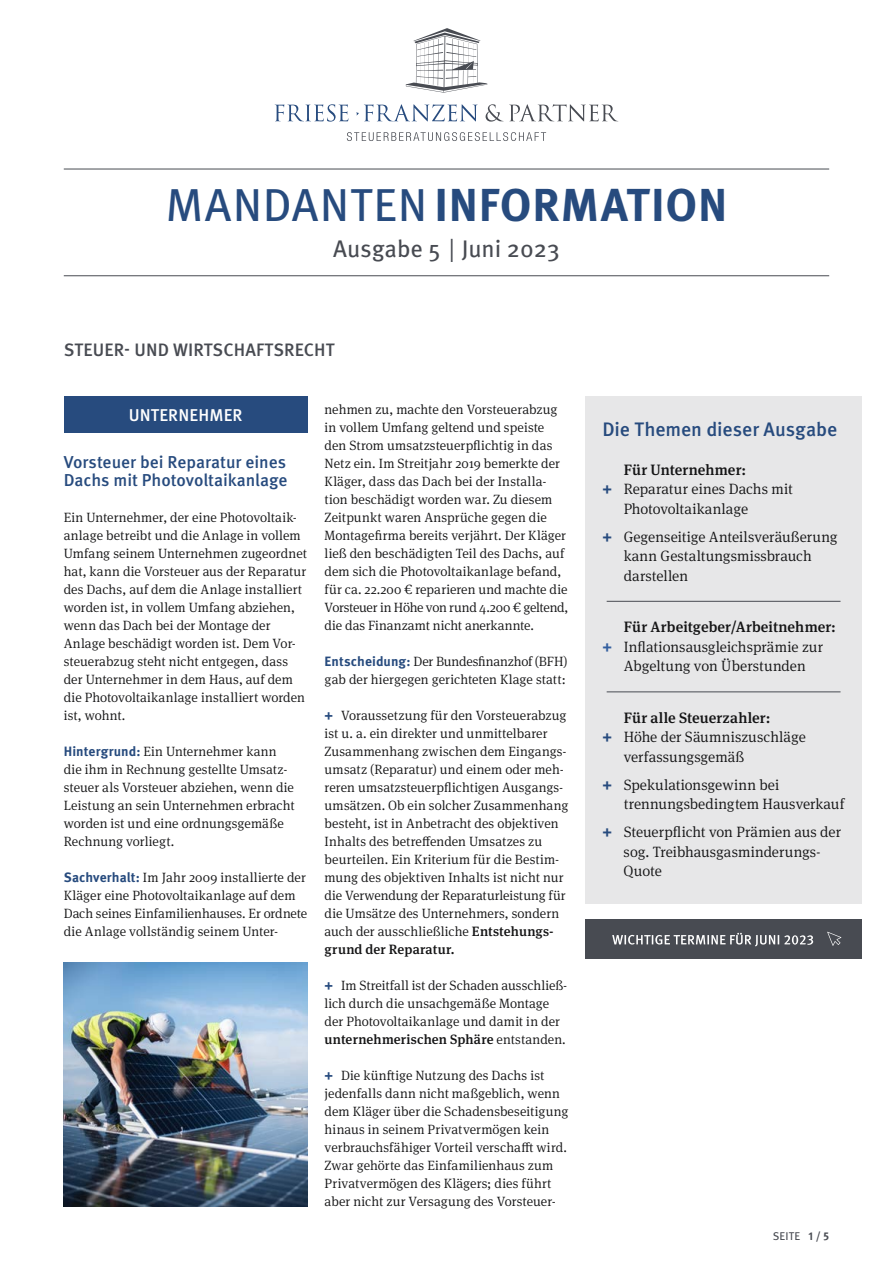
<style>
.page{position:relative;width:893px;height:1263px;background:#fff}
.page>*{position:absolute;margin:0;border:0;box-sizing:border-box;transform-origin:0 0}
.t1{font:700 46.2px "Meta Pro";letter-spacing:.015em;color:#274b7e}
.t2{font:24px "Meta Pro";color:#484b52}
.t3{font:500 19.5px "Meta Pro";letter-spacing:-.005em;color:#274b7e}
.t4{font:500 18px "Meta Pro";letter-spacing:.01em;color:#484b52}
.t5{font:500 17.25px/18px "Meta Pro";letter-spacing:-.005em;color:#274b7e}
.t6{font:500 17.1px "Meta Pro";letter-spacing:.01em;color:#fff}
.t7{font:300 15px/19.5px "Meta Serif Pro";color:#141415}
.t8{font:500 15px "Meta Serif Pro";letter-spacing:.01em;color:#141415}
.t9{font:300 13.5px/18px "Meta Serif Pro";letter-spacing:.005em;color:#141415}
.t10{font:11.25px "Meta Pro";letter-spacing:.02em;color:#484b52}
.s1{font-weight:400}
.s2{font-family:"Meta Pro Norm"}
.s3{font-family:"Meta Pro";font-weight:700;color:#274b7e}
.s4{font-weight:500}
.s5{font-family:"Meta Pro";font-weight:700;color:#335f9f}
.s6{font-weight:700}
</style>
<div class="page">
<div style="left:64px;top:396px;width:244px;height:36px;background:#274b7e"></div>
<div style="left:585px;top:919px;width:277px;height:39px;background:#484b52"></div>
<svg style="left:827px;top:932px;width:14px;height:14px"></svg>
<svg style="left:612px;top:933px;width:201px;height:13px"></svg>
<div style="left:585px;top:396px;width:277px;height:507px;background:#e7e7e8"></div>
<hr style="left:607px;top:601px;width:233px;height:1px;background:#484b52">
<hr style="left:607px;top:692px;width:233px;height:1px;background:#484b52">
<img style="left:64px;top:962px;width:244px;height:244px">
<hr style="left:64px;top:275px;width:765px;height:1px;background:#484b52">
<hr style="left:64px;top:169px;width:765px;height:1px;background:#484b52">
<svg style="left:275px;top:104px;width:73px;height:18px"></svg>
<svg style="left:356px;top:104px;width:122px;height:17px"></svg>
<svg style="left:486px;top:104px;width:132px;height:18px"></svg>
<svg style="left:347px;top:132px;width:199px;height:9px"></svg>
<svg style="left:406px;top:28px;width:81px;height:65px"></svg>
<h1 class="t1" style="left:166px;top:169px;width:563px"><span class="s1">MANDANTEN</span>INFORMATION</h1>
<h2 class="t2" style="left:333px;top:230px;width:228px">Ausgabe 5 <span class="s2">|</span> Juni 2023</h2>
<h3 class="t4" style="left:64px;top:335px;width:272px">STEUER- UND WIRTSCHAFTSRECHT</h3>
<p class="t6" style="left:129px;top:401px;width:115px">UNTERNEHMER</p>
<p class="t5" style="left:64px;top:452px;width:225px">Vorsteuer bei Reparatur eines<br>Dachs mit Photovoltaikanlage</p>
<p class="t9" style="left:64px;top:508px;width:245px">Ein Unternehmer, der eine Photovoltaik&shy;anlage betreibt und die Anlage in vollem Umfang seinem Unternehmen zugeordnet hat, kann die Vorsteuer aus der Reparatur des Dachs, auf dem die Anlage installiert worden ist, in vollem Umfang abziehen, wenn das Dach bei der Montage der Anlage beschädigt worden ist. Dem Vor&shy;steuerabzug steht nicht entgegen, dass der Unternehmer in dem Haus, auf dem die Photovoltaikanlage installiert worden ist, wohnt.</p>
<p class="t9" style="left:64px;top:742px;width:232px"><span class="s3">Hintergrund:</span> Ein Unternehmer kann die ihm in Rechnung gestellte Umsatz&shy;steuer als Vorsteuer abziehen, wenn die Leistung an sein Unternehmen erbracht worden ist und eine ordnungsgemäße Rechnung vorliegt.</p>
<p class="t9" style="left:64px;top:868px;width:245px"><span class="s3">Sachverhalt:</span> Im Jahr 2009 installierte der Kläger eine Photovoltaikanlage auf dem Dach seines Einfamilienhauses. Er ordnete die Anlage vollständig seinem Unter-</p>
<p class="t9" style="left:325px;top:400px;width:245px">nehmen zu, machte den Vorsteuerabzug in vollem Umfang geltend und speiste den Strom umsatzsteuerpflichtig in das Netz ein. Im Streitjahr 2019 bemerkte der Kläger, dass das Dach bei der Installa&shy;tion beschädigt worden war. Zu diesem Zeitpunkt waren Ansprüche gegen die Montagefirma bereits verjährt. Der Kläger ließ den beschädigten Teil des Dachs, auf dem sich die Photovoltaikanlage befand, für ca. 22.200 € reparieren und machte die Vorsteuer in Höhe von rund 4.200 € geltend, die das Finanzamt nicht anerkannte.</p>
<p class="t9" style="left:325px;top:652px;width:244px"><span class="s3">Entscheidung:</span> Der Bundesfinanzhof (BFH) gab der hiergegen gerichteten Klage statt:</p>
<p class="t9" style="left:325px;top:706px;width:245px"><span class="s3">+</span> Voraussetzung für den Vorsteuerabzug ist u. a. ein direkter und unmittelbarer Zusammenhang zwischen dem Eingangs&shy;umsatz (Reparatur) und einem oder meh&shy;reren umsatzsteuerpflichtigen Ausgangs&shy;umsätzen. Ob ein solcher Zusammenhang besteht, ist in Anbetracht des objektiven Inhalts des betreffenden Umsatzes zu beurteilen. Ein Kriterium für die Bestim&shy;mung des objektiven Inhalts ist nicht nur die Verwendung der Reparaturleistung für die Umsätze des Unternehmers, sondern auch der ausschließliche <span class="s4">Entstehungs&shy;grund der Reparatur.</span></p>
<p class="t9" style="left:325px;top:975px;width:244px"><span class="s3">+</span> Im Streitfall ist der Schaden ausschließ&shy;lich durch die unsachgemäße Montage der Photovoltaikanlage und damit in der <span class="s4">unternehmerischen Sphäre</span> entstanden.</p>
<p class="t9" style="left:325px;top:1065px;width:245px"><span class="s3">+</span> Die künftige Nutzung des Dachs ist jedenfalls dann nicht maßgeblich, wenn dem Kläger über die Schadensbeseitigung hinaus in seinem Privatvermögen kein verbrauchsfähiger Vorteil verschafft wird.<br>Zwar gehörte das Einfamilienhaus zum Privatvermögen des Klägers; dies führt aber nicht zur Versagung des Vorsteuer-</p>
<h3 class="t3" style="left:602px;top:414px;width:237px">Die Themen dieser Ausgabe</h3>
<p class="t8" style="left:624px;top:458px;width:124px">Für Unternehmer:</p>
<p class="t7" style="left:602px;top:479px;width:192px"><span class="s3">+</span> Reparatur eines Dachs mit</p>
<p class="t7" style="left:624px;top:498px;width:126px">Photovoltaikanlage</p>
<p class="t7" style="left:624px;top:526px;width:215px;text-indent:-21px"><span class="s3">+</span> Gegenseitige Anteilsveräußerung kann Gestaltungsmissbrauch darstellen</p>
<p class="t8" style="left:624px;top:616px;width:214px">Für Arbeitgeber/Arbeitnehmer:</p>
<p class="t7" style="left:602px;top:636px;width:222px"><span class="s5">+</span> Inflationsausgleichsprämie zur</p>
<p class="t7" style="left:624px;top:656px;width:184px">Abgeltung von Überstunden</p>
<p class="t8" style="left:624px;top:706px;width:148px">Für alle Steuerzahler:</p>
<p class="t7" style="left:602px;top:727px;width:205px"><span class="s3">+</span> Höhe der Säumniszuschläge</p>
<p class="t7" style="left:624px;top:746px;width:122px">verfassungsgemäß</p>
<p class="t7" style="left:624px;top:774px;width:222px;text-indent:-21px"><span class="s3">+</span> Spekulationsgewinn bei trennungsbedingtem Hausverkauf</p>
<p class="t7" style="left:624px;top:822px;width:219px;text-indent:-21px"><span class="s3">+</span> Steuerpflicht von Prämien aus der sog. Treibhausgasminderungs-<br>Quote</p>
<p class="t10" style="left:773px;top:1227px;width:58px">SEITE <span class="s6">1 / 5</span></p>
</div>
